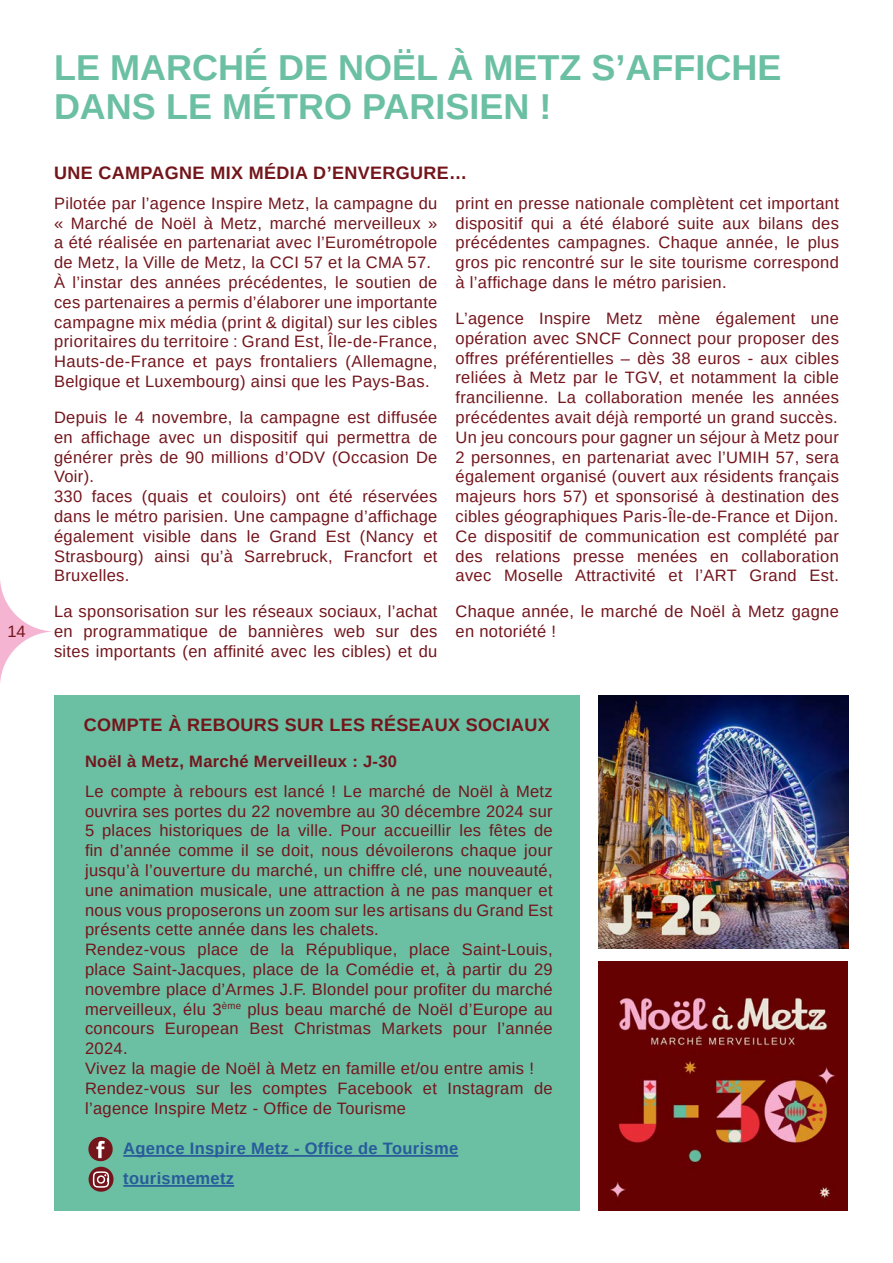
<style>
.page{position:relative;width:893px;height:1263px;background:#fff}
.page>*{position:absolute;margin:0;border:0;box-sizing:border-box;transform-origin:0 0}
.t1{font:700 36px/39px "Arimo";color:#6bbfa3}
.t2{font:700 18px "Arimo";letter-spacing:.02em;color:#73151a}
.t3{font:16.5px/19.8px "Arimo";letter-spacing:.02em;color:#73151c}
.t4{font:700 16.5px/30px "Arimo";letter-spacing:.02em;color:#275b9b}
.t5{font:700 16.5px "Arimo";letter-spacing:.02em;color:#73151c}
.t6{font:16.5px "Arimo";color:#73151b}
</style>
<div class="page">
<div style="left:54px;top:695px;width:526px;height:515px;background:#6bbfa3"></div>
<svg style="left:0;top:580px;width:52px;height:103px"></svg>
<img style="left:599px;top:696px;width:250px;height:252px">
<img style="left:599px;top:961px;width:249px;height:249px">
<hr style="left:123px;top:1155px;width:335px;height:2px;background:#275b9b">
<hr style="left:123px;top:1185px;width:111px;height:2px;background:#275b9b">
<svg style="left:88px;top:1136px;width:26px;height:56px"></svg>
<p class="t6" style="left:7px;top:621px;width:20px">14</p>
<h1 class="t1" style="left:54px;top:49px;width:729px">LE MARCHÉ DE NOËL À METZ S’AFFICHE<br>DANS LE MÉTRO PARISIEN !</h1>
<p class="t2" style="left:54px;top:160px;width:415px">UNE CAMPAGNE MIX MÉDIA D’ENVERGURE…</p>
<p class="t3" style="left:54px;top:193px;width:385px">Pilotée par l’agence Inspire Metz, la campagne du « Marché de Noël à Metz, marché merveilleux » a été réalisée en partenariat avec l’Eurométropole de Metz, la Ville de Metz, la CCI 57 et la CMA 57.<br>À l’instar des années précédentes, le soutien de ces partenaires a permis d’élaborer une importante campagne mix média (print &amp; digital) sur les cibles prioritaires du territoire : Grand Est, Île-de-France, Hauts-de-France et pays frontaliers (Allemagne, Belgique et Luxembourg) ainsi que les Pays-Bas.</p>
<p class="t3" style="left:54px;top:407px;width:385px">Depuis le 4 novembre, la campagne est diffusée en affichage avec un dispositif qui permettra de générer près de 90 millions d’ODV (Occasion De Voir).<br>330 faces (quais et couloirs) ont été réservées dans le métro parisien. Une campagne d’affichage également visible dans le Grand Est (Nancy et Strasbourg) ainsi qu’à Sarrebruck, Francfort et Bruxelles.</p>
<p class="t3" style="left:54px;top:602px;width:385px;text-align:justify">La sponsorisation sur les réseaux sociaux, l’achat en programmatique de bannières web sur des sites importants (en affinité avec les cibles) et du</p>
<p class="t3" style="left:455px;top:193px;width:385px;text-align:justify">print en presse nationale complètent cet important dispositif qui a été élaboré suite aux bilans des précédentes campagnes. Chaque année, le plus gros pic rencontré sur le site tourisme correspond à l’affichage dans le métro parisien.</p>
<p class="t3" style="left:455px;top:308px;width:385px;text-align:justify">L’agence Inspire Metz mène également une opération avec SNCF Connect pour proposer des offres préférentielles – dès 38 euros - aux cibles reliées à Metz par le TGV, et notamment la cible francilienne. La collaboration menée les années précédentes avait déjà remporté un grand succès.<br>Un jeu concours pour gagner un séjour à Metz pour 2 personnes, en partenariat avec l’UMIH 57, sera également organisé (ouvert aux résidents français majeurs hors 57) et sponsorisé à destination des cibles géographiques Paris-Île-de-France et Dijon.<br>Ce dispositif de communication est complété par des relations presse menées en collaboration avec Moselle Attractivité et l’ART Grand Est.</p>
<p class="t3" style="left:455px;top:602px;width:385px">Chaque année, le marché de Noël à Metz gagne en notoriété !</p>
<p class="t2" style="left:84px;top:712px;width:468px">COMPTE À REBOURS SUR LES RÉSEAUX SOCIAUX</p>
<p class="t5" style="left:85px;top:750px;width:314px">Noël à Metz, Marché Merveilleux : J-30</p>
<p class="t3" style="left:85px;top:781px;width:469px">Le compte à rebours est lancé ! Le marché de Noël à Metz ouvrira ses portes du 22 novembre au 30 décembre 2024 sur 5 places historiques de la ville. Pour accueillir les fêtes de fin d’année comme il se doit, nous dévoilerons chaque jour jusqu’à l’ouverture du marché, un chiffre clé, une nouveauté, une animation musicale, une attraction à ne pas manquer et nous vous proposerons un zoom sur les artisans du Grand Est présents cette année dans les chalets.<br>Rendez-vous place de la République, place Saint-Louis, place Saint-Jacques, place de la Comédie et, à partir du 29 novembre place d’Armes J.F. Blondel pour profiter du marché merveilleux, élu 3<sup>ème</sup> plus beau marché de Noël d’Europe au concours European Best Christmas Markets pour l’année 2024.<br>Vivez la magie de Noël à Metz en famille et/ou entre amis !<br>Rendez-vous sur les comptes Facebook et Instagram de l’agence Inspire Metz - Office de Tourisme</p>
<p class="t4" style="left:123px;top:1134px;width:336px">Agence Inspire Metz - Office de Tourisme tourismemetz</p>
</div>
